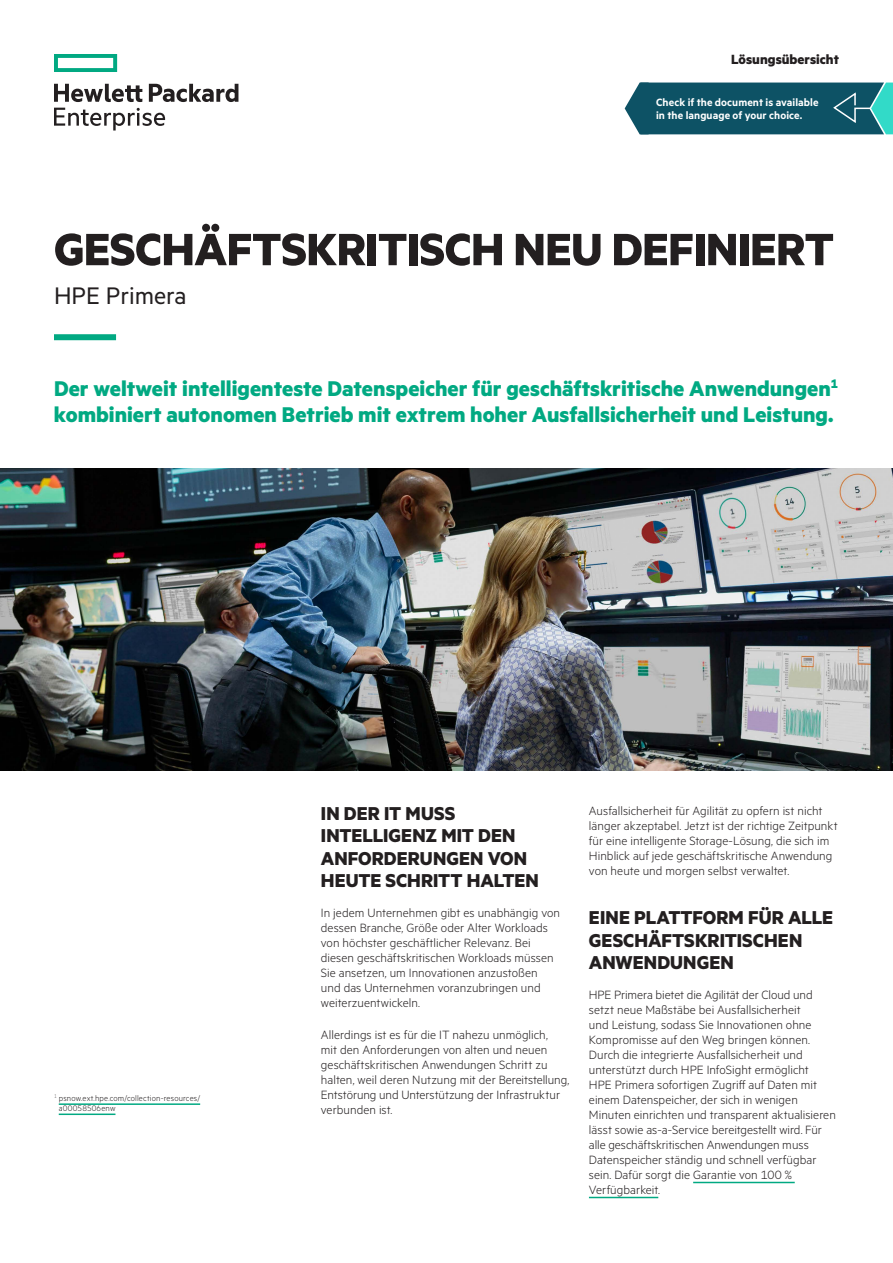
<style>
.page{position:relative;width:893px;height:1263px;background:#fff}
.page>*{position:absolute;margin:0;border:0;box-sizing:border-box;transform-origin:0 0}
.t1{font:700 51px "Metric HPE";letter-spacing:-.01em;color:#231f20}
.t2{font:27px "Metric HPE";color:#231f20}
.t3{font:700 24px/25.5px "Metric HPE";color:#01a982}
.t4{font:700 21px/22.5px "Metric HPE";letter-spacing:.005em;color:#231f20}
.t5{font:700 15px "Metric HPE";color:#231f20}
.t6{font:300 13.5px/15px "Metric HPE";letter-spacing:.005em;color:#231f20}
.t7{font:600 12px/13.5px "Metric HPE";letter-spacing:.005em;color:#fff}
.t8{font:300 9px/10.2px "Metric HPE";letter-spacing:.015em;color:#231f20}
</style>
<div class="page">
<svg style="left:625px;top:83px;width:268px;height:51px;background:#196070"></svg>
<hr style="left:693px;top:1182px;width:102px;height:1px;background:#01a982">
<hr style="left:589px;top:1197px;width:69px;height:1px;background:#01a982">
<div style="left:54px;top:334px;width:62px;height:6px;background:#01a982"></div>
<hr style="left:59px;top:1103px;width:141px;height:2px;background:#01a982">
<hr style="left:59px;top:1113px;width:56px;height:2px;background:#01a982">
<svg style="left:54px;top:54px;width:63px;height:18px"></svg>
<svg style="left:54px;top:84px;width:184px;height:47px"></svg>
<img style="left:0;top:468px;width:893px;height:303px">
<p class="t5" style="left:731px;top:50px;width:109px">Lösungsübersicht</p>
<p class="t7" style="left:656px;top:95px;width:164px">Check if the document is available in the language of your choice.</p>
<h1 class="t1" style="left:54px;top:218px;width:782px">GESCHÄFTSKRITISCH NEU DEFINIERT</h1>
<h2 class="t2" style="left:54px;top:280px;width:134px">HPE Primera</h2>
<h3 class="t3" style="left:54px;top:375px;width:786px">Der weltweit intelligenteste Datenspeicher für geschäftskritische Anwendungen<sup>1 </sup>kombiniert autonomen Betrieb mit extrem hoher Ausfallsicherheit und Leistung.</h3>
<p class="t8" style="left:59px;top:1093px;width:143px;text-indent:-5px"><sup>1</sup> psnow.ext.hpe.com/collection-resources/ a00058506enw</p>
<h3 class="t4" style="left:321px;top:801px;width:219px">IN DER IT MUSS<br>INTELLIGENZ MIT DEN<br>ANFORDERUNGEN VON<br>HEUTE SCHRITT HALTEN</h3>
<p class="t6" style="left:321px;top:905px;width:241px">In jedem Unternehmen gibt es unabhängig von dessen Branche, Größe oder Alter Workloads von höchster geschäftlicher Relevanz. Bei diesen geschäftskritischen Workloads müssen Sie ansetzen, um Innovationen anzustoßen und das Unternehmen voranzubringen und weiterzuentwickeln.</p>
<p class="t6" style="left:321px;top:1026px;width:250px">Allerdings ist es für die IT nahezu unmöglich,<br>mit den Anforderungen von alten und neuen geschäftskritischen Anwendungen Schritt zu halten, weil deren Nutzung mit der Bereitstellung, Entstörung und Unterstützung der Infrastruktur verbunden ist.</p>
<p class="t6" style="left:589px;top:803px;width:250px">Ausfallsicherheit für Agilität zu opfern ist nicht länger akzeptabel. Jetzt ist der richtige Zeitpunkt für eine intelligente Storage-Lösung, die sich im Hinblick auf jede geschäftskritische Anwendung von heute und morgen selbst verwaltet.</p>
<h3 class="t4" style="left:589px;top:906px;width:246px">EINE PLATTFORM FÜR ALLE<br>GESCHÄFTSKRITISCHEN<br>ANWENDUNGEN</h3>
<p class="t6" style="left:589px;top:987px;width:248px">HPE Primera bietet die Agilität der Cloud und setzt neue Maßstäbe bei Ausfallsicherheit<br>und Leistung, sodass Sie Innovationen ohne Kompromisse auf den Weg bringen können.<br>Durch die integrierte Ausfallsicherheit und unterstützt durch HPE InfoSight ermöglicht<br>HPE Primera sofortigen Zugriff auf Daten mit einem Datenspeicher, der sich in wenigen Minuten einrichten und transparent aktualisieren lässt sowie as-a-Service bereitgestellt wird. Für alle geschäftskritischen Anwendungen muss Datenspeicher ständig und schnell verfügbar sein. Dafür sorgt die Garantie von 100 % Verfügbarkeit.</p>
</div>
